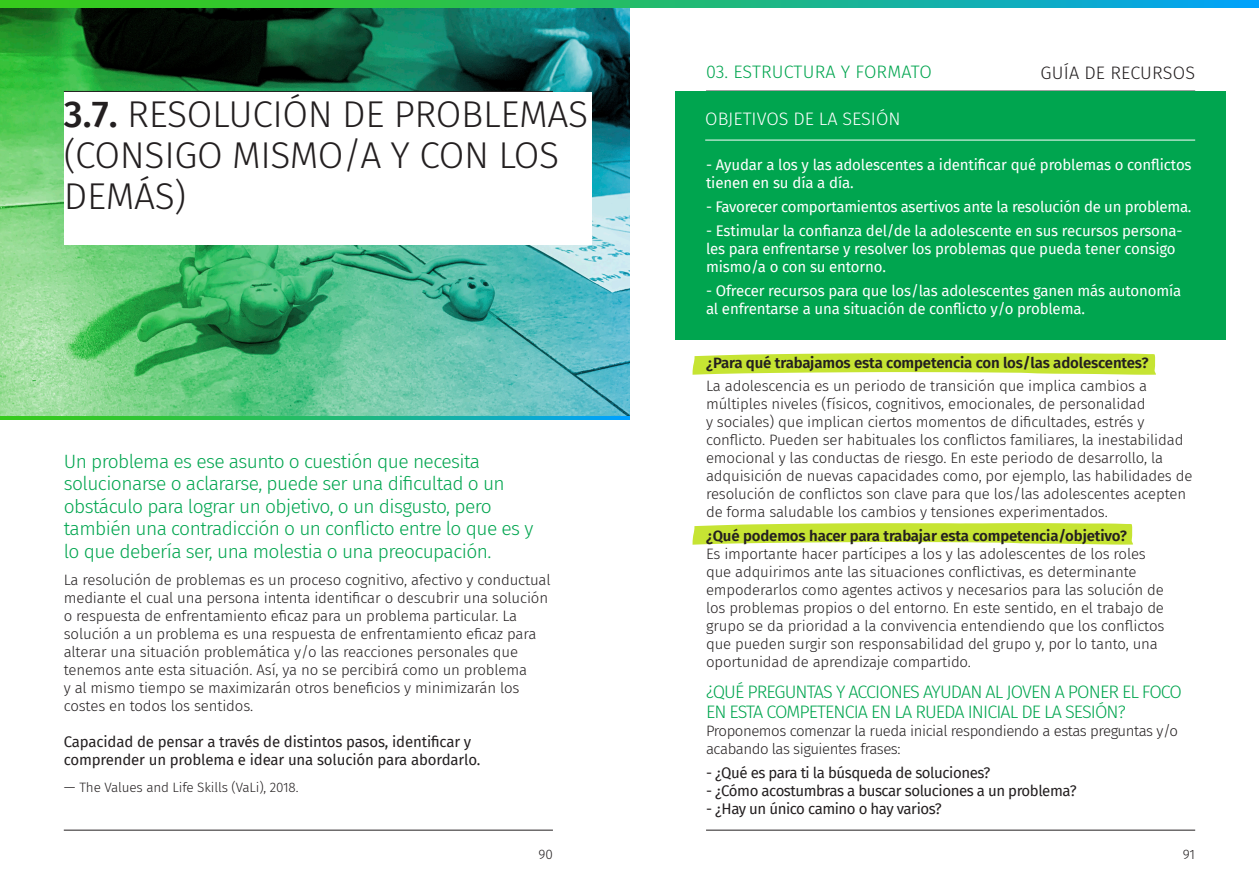
<style>
.page{position:relative;width:1259px;height:893px;background:#fff}
.page>*{position:absolute;margin:0;border:0;box-sizing:border-box;transform-origin:0 0}
.t1{font:300 37.2px/41.1px "Fira Sans";letter-spacing:-.01em;color:#231f20}
.t2{font:300 19.2px/22.5px "Fira Sans";letter-spacing:-.03em;color:#00a54f}
.t3{font:300 18px/19.5px "Fira Sans";letter-spacing:-.05em;color:#00a54f}
.t4{font:300 18px "Fira Sans";letter-spacing:.005em;color:#00a54f}
.t5{font:300 18px "Fira Sans";color:#fff}
.t6{font:300 18px "Fira Sans";letter-spacing:.01em;color:#231f20}
.t7{font:300 15px/18px "Fira Sans";letter-spacing:-.01em;color:#231f20}
.t8{font:15px/18px "Fira Sans";letter-spacing:-.01em;color:#fff}
.t9{font:15px "Fira Sans";letter-spacing:-.03em;color:#231f20}
.t10{font:600 15px "Fira Sans";letter-spacing:-.01em;color:#231f20}
.t11{font:15px/18px "Fira Sans";letter-spacing:-.01em;color:#231f20}
.t12{font:300 15px/18px "Fira Sans";letter-spacing:-.03em;color:#231f20}
.t13{font:300 13.5px "Fira Sans";letter-spacing:-.01em;color:#231f20}
.s1{font-weight:500}
.s2{font-size:15px}
</style>
<div class="page">
<hr style="left:64px;top:830px;width:489px;height:1px;background:#231f20">
<img style="left:0;top:7px;width:629px;height:410px">
<hr style="left:64px;top:91px;width:489px;height:1px;background:#231f20">
<div style="left:64px;top:92px;width:527px;height:152px;background:#fff"></div>
<svg style="left:0;top:417px;width:629px;height:3px"></svg>
<svg style="left:0;top:0;width:1259px;height:7px"></svg>
<svg style="left:692px;top:353px;width:464px;height:22px"></svg>
<svg style="left:692px;top:523px;width:441px;height:22px"></svg>
<hr style="left:706px;top:830px;width:489px;height:1px;background:#231f20">
<div style="left:675px;top:91px;width:550px;height:249px;background:#00a54f"></div>
<hr style="left:705px;top:140px;width:490px;height:1px;background:#fff">
<p class="t1" style="left:64px;top:93px;width:526px"><span class="s1">3.7.</span> RESOLUCIÓN DE PROBLEMAS (CONSIGO MISMO/A Y CON LOS<br>DEMÁS)</p>
<p class="t2" style="left:64px;top:450px;width:471px">Un problema es ese asunto o cuestión que necesita solucionarse o aclararse, puede ser una dificultad o un obstáculo para lograr un objetivo, o un disgusto, pero también una contradicción o un conflicto entre lo que es y lo que debería ser, una molestia o una preocupación.</p>
<p class="t7" style="left:64px;top:570px;width:488px">La resolución de problemas es un proceso cognitivo, afectivo y conductual mediante el cual una persona intenta identificar o descubrir una solución o respuesta de enfrentamiento eficaz para un problema particular. La solución a un problema es una respuesta de enfrentamiento eficaz para alterar una situación problemática y/o las reacciones personales que tenemos ante esta situación. Así, ya no se percibirá como un problema<br>y al mismo tiempo se maximizarán otros beneficios y minimizarán los costes en todos los sentidos.</p>
<p class="t11" style="left:64px;top:732px;width:418px">Capacidad de pensar a través de distintos pasos, identificar y comprender un problema e idear una solución para abordarlo.</p>
<p class="t13" style="left:64px;top:777px;width:236px"><span class="s2">—</span> The Values and Life Skills (VaLi), 2018.</p>
<p class="t13" style="left:538px;top:844px;width:16px">90</p>
<p class="t4" style="left:706px;top:59px;width:227px">03. ESTRUCTURA Y FORMATO</p>
<p class="t6" style="left:1040px;top:60px;width:156px">GUÍA DE RECURSOS</p>
<p class="t5" style="left:705px;top:106px;width:197px">OBJETIVOS DE LA SESIÓN</p>
<p class="t8" style="left:706px;top:156px;width:487px">- Ayudar a los y las adolescentes a identificar qué problemas o conflictos tienen en su día a día.</p>
<p class="t8" style="left:706px;top:198px;width:487px">- Favorecer comportamientos asertivos ante la resolución de un problema.</p>
<p class="t8" style="left:706px;top:222px;width:478px">- Estimular la confianza del/de la adolescente en sus recursos persona&shy;les para enfrentarse y resolver los problemas que pueda tener consigo mismo/a o con su entorno.</p>
<p class="t8" style="left:706px;top:282px;width:477px">- Ofrecer recursos para que los/las adolescentes ganen más autonomía al enfrentarse a una situación de conflicto y/o problema.</p>
<p class="t10" style="left:706px;top:350px;width:444px">¿Para qué trabajamos esta competencia con los/las adolescentes?</p>
<p class="t7" style="left:706px;top:376px;width:488px">La adolescencia es un periodo de transición que implica cambios a múltiples niveles (físicos, cognitivos, emocionales, de personalidad<br>y sociales) que implican ciertos momentos de dificultades, estrés y conflicto. Pueden ser habituales los conflictos familiares, la inestabilidad emocional y las conductas de riesgo. En este periodo de desarrollo, la adquisición de nuevas capacidades como, por ejemplo, las habilidades de resolución de conflictos son clave para que los/las adolescentes acepten de forma saludable los cambios y tensiones experimentados.</p>
<p class="t10" style="left:706px;top:523px;width:422px">¿Qué podemos hacer para trabajar esta competencia/objetivo?</p>
<p class="t7" style="left:706px;top:544px;width:460px">Es importante hacer partícipes a los y las adolescentes de los roles que adquirimos ante las situaciones conflictivas, es determinante empoderarlos como agentes activos y necesarios para las solución de los problemas propios o del entorno. En este sentido, en el trabajo de grupo se da prioridad a la convivencia entendiendo que los conflictos que pueden surgir son responsabilidad del grupo y, por lo tanto, una oportunidad de aprendizaje compartido.</p>
<p class="t3" style="left:706px;top:682px;width:477px">¿QUÉ PREGUNTAS Y ACCIONES AYUDAN AL JOVEN A PONER EL FOCO<br>EN ESTA COMPETENCIA EN LA RUEDA INICIAL DE LA SESIÓN?</p>
<p class="t12" style="left:706px;top:721px;width:473px">Proponemos comenzar la rueda inicial respondiendo a estas preguntas y/o acabando las siguientes frases:</p>
<p class="t9" style="left:706px;top:761px;width:286px">- ¿Qué es para ti la búsqueda de soluciones?</p>
<p class="t9" style="left:706px;top:779px;width:372px">- ¿Cómo acostumbras a buscar soluciones a un problema?</p>
<p class="t9" style="left:706px;top:797px;width:237px">- ¿Hay un único camino o hay varios?</p>
<p class="t13" style="left:1183px;top:844px;width:14px">91</p>
</div>
